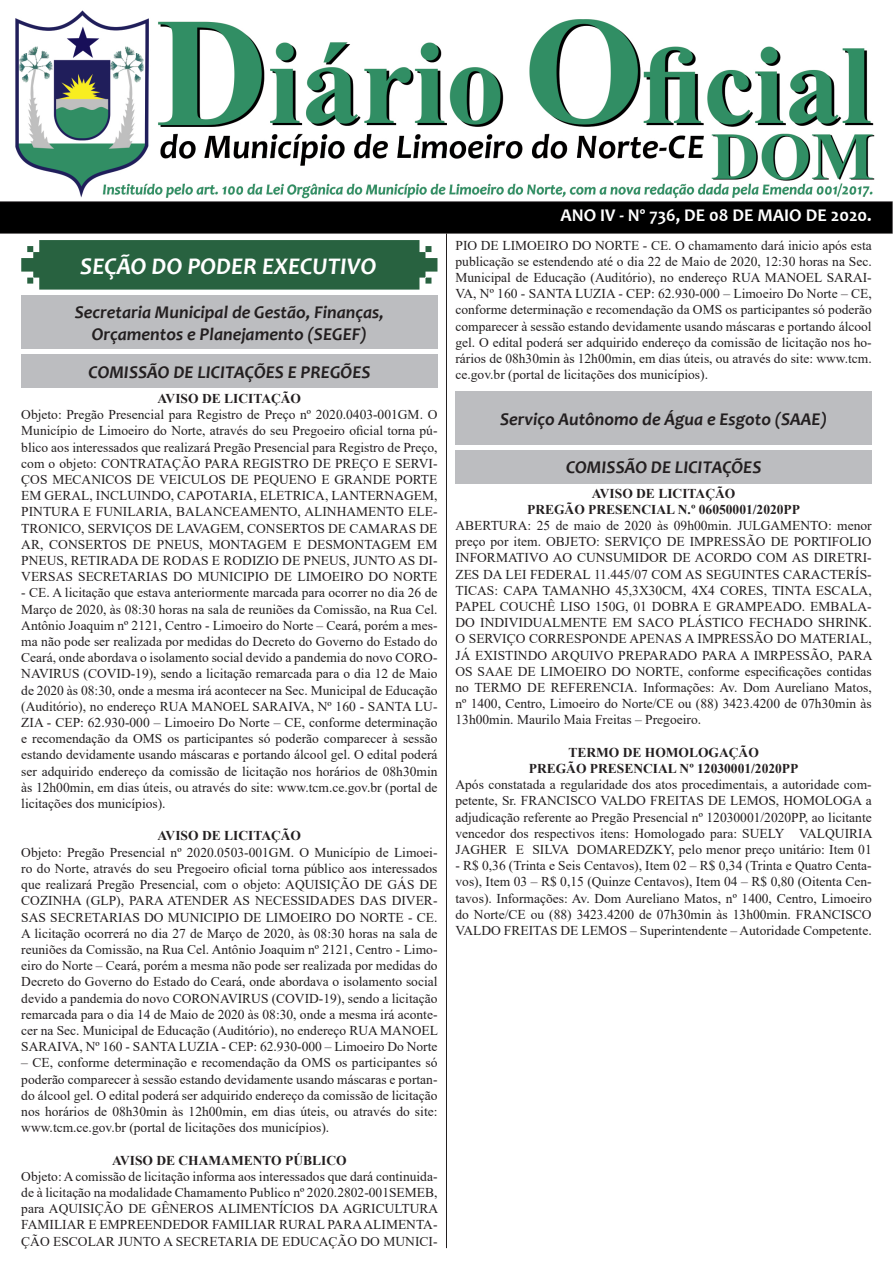
<style>
.page{position:relative;width:893px;height:1263px;background:#fff}
.page>*{position:absolute;margin:0;border:0;box-sizing:border-box;transform-origin:0 0}
.t1{font:italic 700 24px "Candara";color:#fff}
.t2{font:italic 700 18px "Candara";color:#231f20}
.t3{font:700 18px "Candara";color:#fff}
.t4{font:13.5px/16.2px "Times New Roman";color:#231f20;text-align:justify}
.t5{font:700 13.5px "Times New Roman";color:#231f20}
</style>
<div class="page">
<img style="left:0;top:10px;width:893px;height:224px">
<svg style="left:21px;top:240px;width:416px;height:50px;background:#346a4a"></svg>
<hr style="left:446px;top:233px;width:1px;height:1015px;background:#231f20">
<div style="left:21px;top:296px;width:416px;height:53px;background:#bcbdc0"></div>
<div style="left:21px;top:355px;width:417px;height:33px;background:#bcbdc0"></div>
<div style="left:455px;top:392px;width:417px;height:53px;background:#bcbdc0"></div>
<div style="left:456px;top:450px;width:416px;height:33px;background:#bcbdc0"></div>
<p class="t1" style="left:80px;top:251px;width:298px">SEÇÃO DO PODER EXECUTIVO</p>
<p class="t2" style="left:75px;top:301px;width:310px">Secretaria Municipal de Gestão, Finanças,</p>
<p class="t2" style="left:92px;top:323px;width:276px">Orçamentos e Planejamento (SEGEF)</p>
<p class="t2" style="left:88px;top:361px;width:283px">COMISSÃO DE LICITAÇÕES E PREGÕES</p>
<p class="t5" style="left:158px;top:389px;width:145px">AVISO DE LICITAÇÃO</p>
<p class="t4" style="left:21px;top:406px;width:418px">Objeto: Pregão Presencial para Registro de Preço nº 2020.0403-001GM. O Município de Limoeiro do Norte, através do seu Pregoeiro oficial torna pú&shy;blico aos interessados que realizará Pregão Presencial para Registro de Preço, com o objeto: CONTRATAÇÃO PARA REGISTRO DE PREÇO E SERVI-ÇOS MECANICOS DE VEICULOS DE PEQUENO E GRANDE PORTE EM GERAL, INCLUINDO, CAPOTARIA, ELETRICA, LANTERNAGEM, PINTURA E FUNILARIA, BALANCEAMENTO, ALINHAMENTO ELE-TRONICO, SERVIÇOS DE LAVAGEM, CONSERTOS DE CAMARAS DE AR, CONSERTOS DE PNEUS, MONTAGEM E DESMONTAGEM EM PNEUS, RETIRADA DE RODAS E RODIZIO DE PNEUS, JUNTO AS DI-VERSAS SECRETARIAS DO MUNICIPIO DE LIMOEIRO DO NORTE</p>
<p class="t4" style="left:21px;top:584px;width:418px">- CE. A licitação que estava anteriormente marcada para ocorrer no dia 26 de Março de 2020, às 08:30 horas na sala de reuniões da Comissão, na Rua Cel.<br>Antônio Joaquim nº 2121, Centro - Limoeiro do Norte – Ceará, porém a mes&shy;ma não pode ser realizada por medidas do Decreto do Governo do Estado do Ceará, onde abordava o isolamento social devido a pandemia do novo CORO-NAVIRUS (COVID-19), sendo a licitação remarcada para o dia 12 de Maio de 2020 às 08:30, onde a mesma irá acontecer na Sec. Municipal de Educação (Auditório), no endereço RUA MANOEL SARAIVA, Nº 160 - SANTA LU-ZIA - CEP: 62.930-000 – Limoeiro Do Norte – CE, conforme determinação e recomendação da OMS os participantes só poderão comparecer à sessão estando devidamente usando máscaras e portando álcool gel. O edital poderá ser adquirido endereço da comissão de licitação nos horários de 08h30min às 12h00min, em dias úteis, ou através do site: www.tcm.ce.gov.br (portal de licitações dos municípios).</p>
<p class="t5" style="left:158px;top:826px;width:145px">AVISO DE LICITAÇÃO</p>
<p class="t4" style="left:21px;top:844px;width:418px">Objeto: Pregão Presencial nº 2020.0503-001GM. O Município de Limoei&shy;ro do Norte, através do seu Pregoeiro oficial torna público aos interessados que realizará Pregão Presencial, com o objeto: AQUISIÇÃO DE GÁS DE COZINHA (GLP), PARA ATENDER AS NECESSIDADES DAS DIVER-SAS SECRETARIAS DO MUNICIPIO DE LIMOEIRO DO NORTE - CE.<br>A licitação ocorrerá no dia 27 de Março de 2020, às 08:30 horas na sala de reuniões da Comissão, na Rua Cel. Antônio Joaquim nº 2121, Centro - Limo&shy;eiro do Norte – Ceará, porém a mesma não pode ser realizada por medidas do Decreto do Governo do Estado do Ceará, onde abordava o isolamento social devido a pandemia do novo CORONAVIRUS (COVID-19), sendo a licitação remarcada para o dia 14 de Maio de 2020 às 08:30, onde a mesma irá aconte&shy;cer na Sec. Municipal de Educação (Auditório), no endereço RUA MANOEL SARAIVA, Nº 160 - SANTA LUZIA - CEP: 62.930-000 – Limoeiro Do Norte</p>
<p class="t4" style="left:21px;top:1054px;width:418px">– CE, conforme determinação e recomendação da OMS os participantes só poderão comparecer à sessão estando devidamente usando máscaras e portan&shy;do álcool gel. O edital poderá ser adquirido endereço da comissão de licitação nos horários de 08h30min às 12h00min, em dias úteis, ou através do site: www.tcm.ce.gov.br (portal de licitações dos municípios).</p>
<p class="t5" style="left:112px;top:1150px;width:236px">AVISO DE CHAMAMENTO PÚBLICO</p>
<p class="t4" style="left:21px;top:1168px;width:418px">Objeto: A comissão de licitação informa aos interessados que dará continuida&shy;de à licitação na modalidade Chamamento Publico nº 2020.2802-001SEMEB, para AQUISIÇÃO DE GÊNEROS ALIMENTÍCIOS DA AGRICULTURA FAMILIAR E EMPREENDEDOR FAMILIAR RURAL PARA ALIMENTA-ÇÃO ESCOLAR JUNTO A SECRETARIA DE EDUCAÇÃO DO MUNICI-</p>
<p class="t3" style="left:560px;top:204px;width:313px">ANO IV - Nº 736, DE 08 DE MAIO DE 2020.</p>
<p class="t4" style="left:455px;top:237px;width:418px">PIO DE LIMOEIRO DO NORTE - CE. O chamamento dará inicio após esta publicação se estendendo até o dia 22 de Maio de 2020, 12:30 horas na Sec.<br>Municipal de Educação (Auditório), no endereço RUA MANOEL SARAI-VA, Nº 160 - SANTA LUZIA - CEP: 62.930-000 – Limoeiro Do Norte – CE, conforme determinação e recomendação da OMS os participantes só poderão comparecer à sessão estando devidamente usando máscaras e portando álcool gel. O edital poderá ser adquirido endereço da comissão de licitação nos ho&shy;rários de 08h30min às 12h00min, em dias úteis, ou através do site: www.tcm. ce.gov.br (portal de licitações dos municípios).</p>
<p class="t2" style="left:500px;top:407px;width:328px">Serviço Autônomo de Água e Esgoto (SAAE)</p>
<p class="t2" style="left:566px;top:456px;width:197px">COMISSÃO DE LICITAÇÕES</p>
<p class="t5" style="left:592px;top:483px;width:145px">AVISO DE LICITAÇÃO</p>
<p class="t5" style="left:527px;top:499px;width:274px">PREGÃO PRESENCIAL N.º 06050001/2020PP</p>
<p class="t4" style="left:455px;top:517px;width:418px">ABERTURA: 25 de maio de 2020 às 09h00min. JULGAMENTO: menor preço por item. OBJETO: SERVIÇO DE IMPRESSÃO DE PORTIFOLIO INFORMATIVO AO CUNSUMIDOR DE ACORDO COM AS DIRETRI-ZES DA LEI FEDERAL 11.445/07 COM AS SEGUINTES CARACTERÍS-TICAS: CAPA TAMANHO 45,3X30CM, 4X4 CORES, TINTA ESCALA, PAPEL COUCHÊ LISO 150G, 01 DOBRA E GRAMPEADO. EMBALA-DO INDIVIDUALMENTE EM SACO PLÁSTICO FECHADO SHRINK.<br>O SERVIÇO CORRESPONDE APENAS A IMPRESSÃO DO MATERIAL, JÁ EXISTINDO ARQUIVO PREPARADO PARA A IMRPESSÃO, PARA OS SAAE DE LIMOEIRO DO NORTE, conforme especificações contidas no TERMO DE REFERENCIA. Informações: Av. Dom Aureliano Matos, nº 1400, Centro, Limoeiro do Norte/CE ou (88) 3423.4200 de 07h30min às 13h00min. Maurilo Maia Freitas – Pregoeiro.</p>
<p class="t5" style="left:568px;top:742px;width:192px">TERMO DE HOMOLOGAÇÃO</p>
<p class="t5" style="left:529px;top:759px;width:271px">PREGÃO PRESENCIAL Nº 12030001/2020PP</p>
<p class="t4" style="left:455px;top:776px;width:418px">Após constatada a regularidade dos atos procedimentais, a autoridade com&shy;petente, Sr. FRANCISCO VALDO FREITAS DE LEMOS, HOMOLOGA a adjudicação referente ao Pregão Presencial nº 12030001/2020PP, ao licitante vencedor dos respectivos itens: Homologado para: SUELY VALQUIRIA JAGHER E SILVA DOMAREDZKY, pelo menor preço unitário: Item 01</p>
<p class="t4" style="left:455px;top:857px;width:418px">- R$ 0,36 (Trinta e Seis Centavos), Item 02 – R$ 0,34 (Trinta e Quatro Centa&shy;vos), Item 03 – R$ 0,15 (Quinze Centavos), Item 04 – R$ 0,80 (Oitenta Cen&shy;tavos). Informações: Av. Dom Aureliano Matos, nº 1400, Centro, Limoeiro do Norte/CE ou (88) 3423.4200 de 07h30min às 13h00min. FRANCISCO VALDO FREITAS DE LEMOS – Superintendente – Autoridade Competente.</p>
</div>
